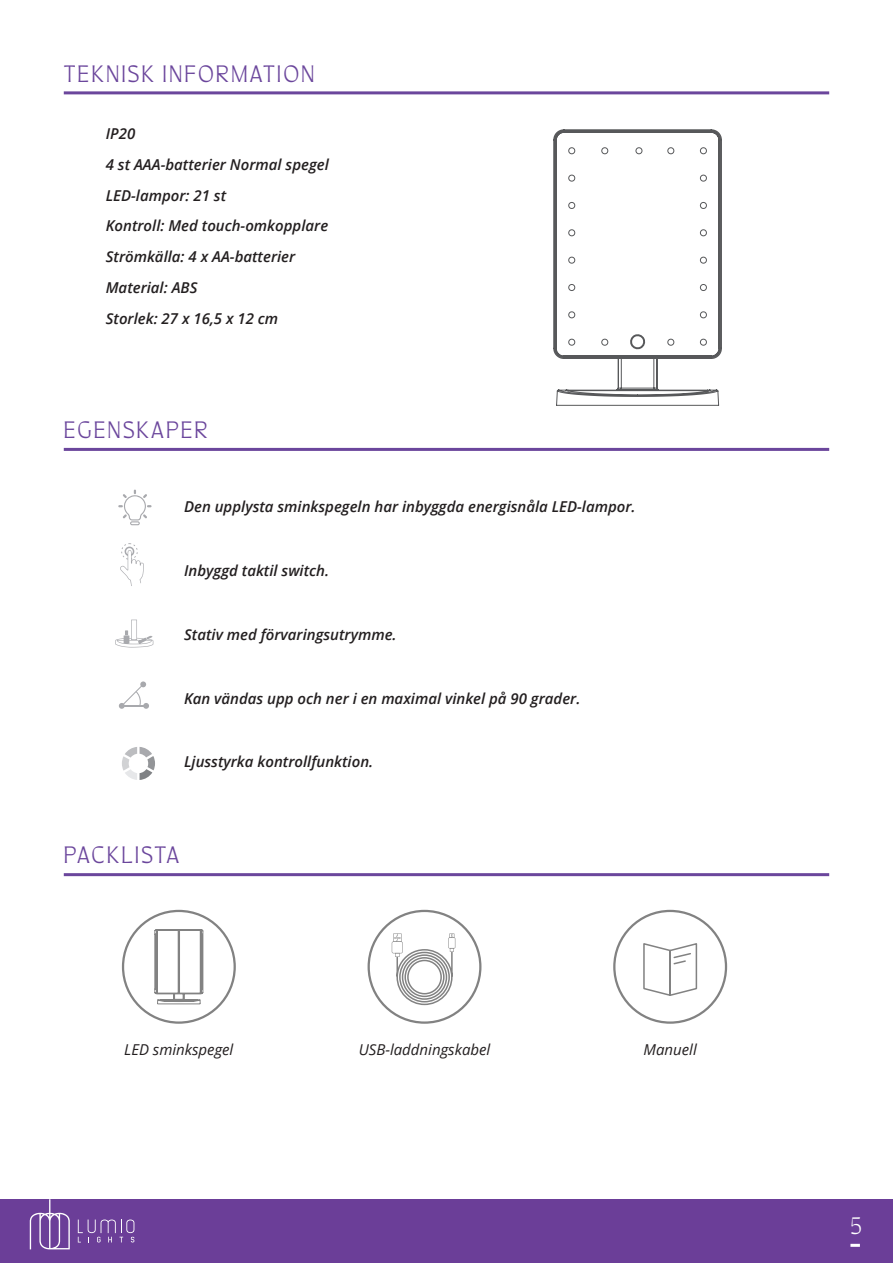
<style>
.page{position:relative;width:893px;height:1263px;background:#fff}
.page>*{position:absolute;margin:0;border:0;box-sizing:border-box;transform-origin:0 0}
.Otsikko{font:800 25.5px "Quiverleaf CF";letter-spacing:.08em;color:#6b469c}
.t1{font:800 25.5px "Quiverleaf CF";color:#fff}
.Listaus{font:italic 600 15px "Open Sans";color:#231f20}
.Keskitetty_nimike{font:italic 15px "Open Sans";color:#231f20}
</style>
<div class="page">
<div style="left:0;top:1199px;width:893px;height:64px;background:#6b3e98"></div>
<svg style="left:78px;top:1219px;width:56px;height:24px"></svg>
<svg style="left:30px;top:1199px;width:40px;height:50px"></svg>
<svg style="left:850px;top:1244px;width:10px;height:3px"></svg>
<hr style="left:64px;top:448px;width:765px;height:3px;background:#6b469c">
<hr style="left:64px;top:873px;width:765px;height:3px;background:#6b469c">
<div style="left:368px;top:910px;width:113px;height:114px;border:2px solid #828282;border-radius:50%"></div>
<svg style="left:392px;top:933px;width:63px;height:73px"></svg>
<div style="left:122px;top:910px;width:114px;height:114px;border:2px solid #828282;border-radius:50%"></div>
<svg style="left:154px;top:929px;width:50px;height:76px"></svg>
<div style="left:613px;top:910px;width:114px;height:114px;border:2px solid #828282;border-radius:50%"></div>
<svg style="left:643px;top:943px;width:55px;height:53px"></svg>
<hr style="left:64px;top:91px;width:765px;height:3px;background:#6b469c">
<hr style="left:130px;top:521px;width:10px;height:4px;background:#b4b5b9;border-radius:2px">
<svg style="left:118px;top:490px;width:34px;height:34px"></svg>
<svg style="left:119px;top:681px;width:30px;height:28px"></svg>
<svg style="left:122px;top:747px;width:33px;height:33px"></svg>
<svg style="left:120px;top:543px;width:24px;height:43px"></svg>
<svg style="left:115px;top:620px;width:38px;height:27px"></svg>
<svg style="left:553px;top:129px;width:169px;height:277px"></svg>
<p class="Otsikko" style="left:64px;top:55px;width:252px">TEKNISK INFORMATION</p>
<p class="Listaus" style="left:106px;top:123px;width:31px">IP20</p>
<p class="Listaus" style="left:106px;top:154px;width:225px">4 st AAA-batterier Normal spegel</p>
<p class="Listaus" style="left:106px;top:185px;width:122px">LED-lampor: 21 st</p>
<p class="Listaus" style="left:106px;top:216px;width:224px">Kontroll: Med touch-omkopplare</p>
<p class="Listaus" style="left:106px;top:246px;width:191px">Strömkälla: 4 x AA-batterier</p>
<p class="Listaus" style="left:106px;top:277px;width:93px">Material: ABS</p>
<p class="Listaus" style="left:106px;top:308px;width:174px">Storlek: 27 x 16,5 x 12 cm</p>
<p class="Otsikko" style="left:64px;top:412px;width:145px">EGENSKAPER</p>
<p class="Listaus" style="left:184px;top:496px;width:453px">Den upplysta sminkspegeln har inbyggda energisnåla LED-lampor.</p>
<p class="Listaus" style="left:184px;top:560px;width:147px">Inbyggd taktil switch.</p>
<p class="Listaus" style="left:184px;top:624px;width:214px">Stativ med förvaringsutrymme.</p>
<p class="Listaus" style="left:184px;top:688px;width:398px">Kan vändas upp och ner i en maximal vinkel på 90 grader.</p>
<p class="Listaus" style="left:184px;top:751px;width:191px">Ljusstyrka kontrollfunktion.</p>
<p class="Otsikko" style="left:64px;top:837px;width:117px">PACKLISTA</p>
<p class="Keskitetty_nimike" style="left:124px;top:1039px;width:111px">LED sminkspegel</p>
<p class="Keskitetty_nimike" style="left:359px;top:1039px;width:133px">USB-laddningskabel</p>
<p class="Keskitetty_nimike" style="left:643px;top:1039px;width:55px">Manuell</p>
<h1 class="t1" style="left:850px;top:1207px;width:13px">5</h1>
</div>
